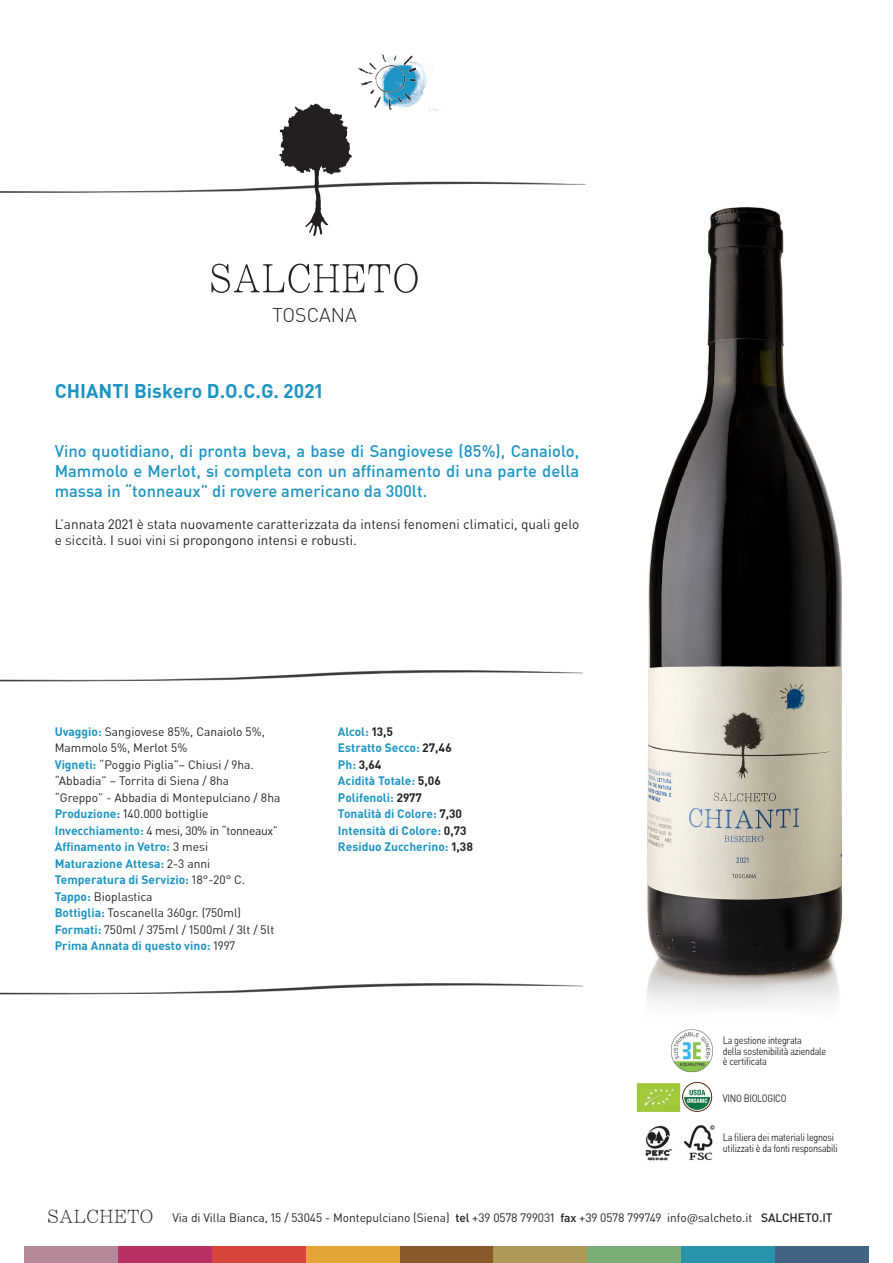
<style>
.page{position:relative;width:893px;height:1263px;background:#fff}
.page>*{position:absolute;margin:0;border:0;box-sizing:border-box;transform-origin:0 0}
.t1{font:700 19.5px "NGCDIN On Air";color:#1d94c3}
.t2{font:300 19.5px "NGCDIN On Air";color:#231f20}
.t3{font:18.75px "Li Song Pro";letter-spacing:.06em;color:#231f20}
.t4{font:500 16.5px/19.8px "NGCDIN On Air";color:#1d94c3;text-align:justify}
.t5{font:13.5px/16.2px "NGCDIN On Air";color:#231f20}
.t6{font:12px "NGCDIN On Air";color:#231f20}
.t7{font:700 12px "NGCDIN On Air";color:#1d94c3}
.t8{font:12px "NGCDIN On Air";letter-spacing:-.025em;color:#231f20}
.t9{font:700 12px "NGCDIN On Air";color:#231f20}
.t10{font:10.5px/10.5px "NGCDIN On Air";letter-spacing:-.025em;color:#231f20;scale:.85 1}
.s1{font-weight:700;color:#1d94c3}
.s2{font-weight:400;color:#231f20}
.s3{color:#231f20}
.s4{color:#1d94c3}
.s5{font-weight:500}
</style>
<div class="page">
<img style="left:0;top:983px;width:584px;height:12px">
<img style="left:0;top:670px;width:583px;height:12px">
<img style="left:358px;top:54px;width:83px;height:57px">
<img style="left:646px;top:207px;width:197px;height:800px">
<img style="left:0;top:181px;width:727px;height:38px">
<svg style="left:279px;top:103px;width:73px;height:133px"></svg>
<svg style="left:211px;top:264px;width:207px;height:29px"></svg>
<div style="left:24px;top:1246px;width:94px;height:17px;background:#b6889a"></div>
<div style="left:118px;top:1246px;width:94px;height:17px;background:#b83164"></div>
<div style="left:212px;top:1246px;width:94px;height:17px;background:#da453d"></div>
<div style="left:306px;top:1246px;width:94px;height:17px;background:#e4a438"></div>
<div style="left:400px;top:1246px;width:93px;height:17px;background:#8a5a2d"></div>
<div style="left:493px;top:1246px;width:94px;height:17px;background:#aa9a56"></div>
<div style="left:587px;top:1246px;width:94px;height:17px;background:#7bae77"></div>
<div style="left:681px;top:1246px;width:94px;height:17px;background:#2894ab"></div>
<div style="left:775px;top:1246px;width:94px;height:17px;background:#416482"></div>
<img style="left:636px;top:1081px;width:77px;height:31px">
<img style="left:670px;top:1029px;width:43px;height:44px">
<img style="left:645px;top:1125px;width:70px;height:36px">
<p class="t2" style="left:272px;top:304px;width:86px">TOSCANA</p>
<p class="t1" style="left:55px;top:380px;width:270px">CHIANTI Biskero D.O.C.G. 2021</p>
<p class="t4" style="left:55px;top:441px;width:526px">Vino quotidiano, di pronta beva, a base di Sangiovese (85%), Canaiolo, Mammolo e Merlot, si completa con un affinamento di una parte della massa in “tonneaux” di rovere americano da 300lt.</p>
<p class="t5" style="left:55px;top:516px;width:526px">L’annata 2021 è stata nuovamente caratterizzata da intensi fenomeni climatici, quali gelo e siccità. I suoi vini si propongono intensi e robusti.</p>
<p class="t6" style="left:55px;top:725px;width:212px"><span class="s1">Uvaggio:</span> Sangiovese 85%, Canaiolo 5%,</p>
<p class="t6" style="left:55px;top:741px;width:134px">Mammolo 5%, Merlot 5%</p>
<p class="t6" style="left:55px;top:758px;width:201px"><span class="s1">Vigneti:</span> “Poggio Piglia”– Chiusi / 9ha.</p>
<p class="t6" style="left:55px;top:774px;width:176px">“Abbadia” – Torrita di Siena / 8ha</p>
<p class="t6" style="left:55px;top:791px;width:227px">“Greppo” - Abbadia di Montepulciano / 8ha</p>
<p class="t6" style="left:55px;top:807px;width:155px"><span class="s1">Produzione:</span> 140.000 bottiglie</p>
<p class="t8" style="left:55px;top:824px;width:225px"><span class="s1">Invecchiamento:</span> 4 mesi, 30% in “tonneaux”</p>
<p class="t7" style="left:55px;top:840px;width:155px">Affinamento in Vetro: <span class="s2">3 mesi</span></p>
<p class="t7" style="left:55px;top:857px;width:157px">Maturazione Attesa: <span class="s2">2-3 anni</span></p>
<p class="t7" style="left:55px;top:873px;width:192px">Temperatura di Servizio: <span class="s2">18°-20° C.</span></p>
<p class="t6" style="left:55px;top:890px;width:99px"><span class="s1">Tappo:</span> Bioplastica</p>
<p class="t6" style="left:55px;top:906px;width:188px"><span class="s1">Bottiglia:</span> Toscanella 360gr. (750ml)</p>
<p class="t6" style="left:55px;top:923px;width:221px"><span class="s1">Formati:</span> 750ml / 375ml / 1500ml / 3lt / 5lt</p>
<p class="t7" style="left:55px;top:939px;width:182px">Prima Annata di questo vino: <span class="s2">1997</span></p>
<p class="t7" style="left:338px;top:725px;width:57px">Alcol: <span class="s3">13,5</span></p>
<p class="t7" style="left:338px;top:741px;width:115px">Estratto Secco: <span class="s3">27,46</span></p>
<p class="t9" style="left:338px;top:758px;width:45px"><span class="s4">Ph:</span> 3,64</p>
<p class="t7" style="left:338px;top:774px;width:104px">Acidità Totale: <span class="s3">5,06</span></p>
<p class="t7" style="left:338px;top:791px;width:86px">Polifenoli: <span class="s3">2977</span></p>
<p class="t7" style="left:338px;top:807px;width:126px">Tonalità di Colore: <span class="s3">7,30</span></p>
<p class="t7" style="left:338px;top:824px;width:130px">Intensità di Colore: <span class="s3">0,73</span></p>
<p class="t7" style="left:338px;top:840px;width:137px">Residuo Zuccherino: <span class="s3">1,38</span></p>
<p class="t10" style="left:723px;top:1035px;width:95px">La gestione integrata</p>
<p class="t10" style="left:723px;top:1046px;width:123px">della sostenibilità aziendale</p>
<p class="t10" style="left:723px;top:1056px;width:53px">è certificata</p>
<p class="t10" style="left:723px;top:1093px;width:76px">VINO BIOLOGICO</p>
<p class="t10" style="left:723px;top:1132px;width:137px">La filiera dei materiali legnosi utilizzati è da fonti responsabili</p>
<p class="t3" style="left:48px;top:1207px;width:107px">SALCHETO</p>
<p class="t6" style="left:172px;top:1211px;width:662px">Via di Villa Bianca, 15 / 53045 - Montepulciano (Siena) <span class="s5">tel</span> +39 0578 799031 <span class="s5">fax</span> +39 0578 799749 info@salcheto.it <span class="s5">SALCHETO.IT</span></p>
</div>
